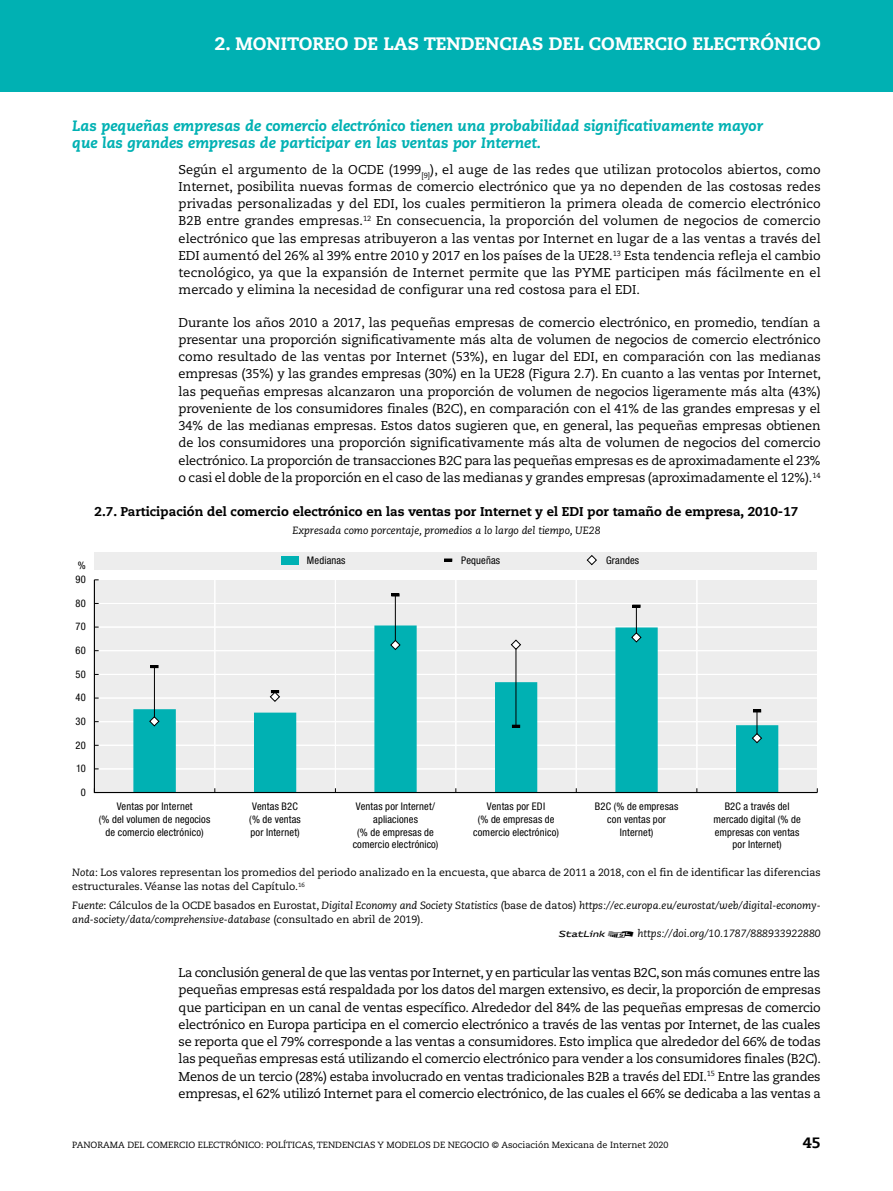
<style>
.page{position:relative;width:893px;height:1191px;background:#fff}
.page>*{position:absolute;margin:0;border:0;box-sizing:border-box;transform-origin:0 0}
.t1{font:800 18px "Caecilia LT Std";color:#fff}
.ST2_2{font:italic 800 15px/17.2px "Caecilia LT Std";color:#00b1b3}
.t2{font:800 15px "Caecilia LT Std";color:#000}
.TG{font:12.75px/17.2px "Caecilia LT Std";letter-spacing:-.015em;color:#000;text-align:justify}
.STGr_1{font:800 12.75px "Caecilia LT Std";color:#000}
.t3{font:condensed 10.5px/12.8px "Helvetica Neue LT Std";letter-spacing:.015em;color:#000;text-align:center}
.TN_grafs{font:italic 10.5px/14.2px "Caecilia LT Std";color:#000}
.TN_grafs-2{font:10.5px/14.2px "Caecilia LT Std";color:#000}
.STGr_2{font:italic 10.5px "Caecilia LT Std";color:#000}
.t4{font:9px "Caecilia LT Std";color:#000}
.s1{font-style:italic}
.s2{font-style:normal}
.s3{font-family:"Stat Link";font-style:normal}
</style>
<div class="page">
<div style="left:0;top:0;width:893px;height:91px;background:#00b1b3"></div>
<div style="left:94px;top:552px;width:723px;height:17px;background:#ededed"></div>
<svg style="left:93px;top:579px;width:724px;height:214px;background:#c1e1e1"></svg>
<svg style="left:150px;top:665px;width:8px;height:3px"></svg>
<svg style="left:391px;top:593px;width:8px;height:3px"></svg>
<svg style="left:512px;top:725px;width:8px;height:2px"></svg>
<svg style="left:632px;top:605px;width:8px;height:2px"></svg>
<svg style="left:149px;top:716px;width:11px;height:11px"></svg>
<svg style="left:269px;top:690px;width:11px;height:12px"></svg>
<svg style="left:390px;top:639px;width:11px;height:11px"></svg>
<svg style="left:510px;top:639px;width:11px;height:11px"></svg>
<svg style="left:631px;top:632px;width:11px;height:11px"></svg>
<svg style="left:751px;top:709px;width:11px;height:34px"></svg>
<div style="left:281px;top:556px;width:17px;height:8px;background:#00b1b3"></div>
<svg style="left:444px;top:558px;width:8px;height:3px"></svg>
<svg style="left:586px;top:555px;width:11px;height:10px"></svg>
<h1 class="t1" style="left:215px;top:33px;width:607px">2. Monitoreo de las tendencias del comercio electrónico</h1>
<p class="ST2_2" style="left:72px;top:117px;width:692px">Las pequeñas empresas de comercio electrónico tienen una probabilidad significativamente mayor que las grandes empresas de participar en las ventas por Internet.</p>
<p class="TG" style="left:179px;top:161px;width:644px">Según el argumento de la OCDE (1999<sub>[9]</sub>), el auge de las redes que utilizan protocolos abiertos, como Internet, posibilita nuevas formas de comercio electrónico que ya no dependen de las costosas redes privadas personalizadas y del EDI, los cuales permitieron la primera oleada de comercio electrónico B2B entre grandes empresas.<sup>12</sup> En consecuencia, la proporción del volumen de negocios de comercio electrónico que las empresas atribuyeron a las ventas por Internet en lugar de a las ventas a través del EDI aumentó del 26% al 39% entre 2010 y 2017 en los países de la UE28.<sup>13</sup> Esta tendencia refleja el cambio tecnológico, ya que la expansión de Internet permite que las PYME participen más fácilmente en el mercado y elimina la necesidad de configurar una red costosa para el EDI.</p>
<p class="TG" style="left:179px;top:314px;width:644px">Durante los años 2010 a 2017, las pequeñas empresas de comercio electrónico, en promedio, tendían a presentar una proporción significativamente más alta de volumen de negocios de comercio electrónico como resultado de las ventas por Internet (53%), en lugar del EDI, en comparación con las medianas empresas (35%) y las grandes empresas (30%) en la UE28 (Figura 2.7). En cuanto a las ventas por Internet, las pequeñas empresas alcanzaron una proporción de volumen de negocios ligeramente más alta (43%) proveniente de los consumidores finales (B2C), en comparación con el 41% de las grandes empresas y el 34% de las medianas empresas. Estos datos sugieren que, en general, las pequeñas empresas obtienen de los consumidores una proporción significativamente más alta de volumen de negocios del comercio electrónico. La proporción de transacciones B2C para las pequeñas empresas es de aproximadamente el 23% o casi el doble de la proporción en el caso de las medianas y grandes empresas (aproximadamente el 12%).<sup>14</sup></p>
<p class="STGr_1" style="left:95px;top:504px;width:705px">2.7. Participación del comercio electrónico en las ventas por Internet y el EDI por tamaño de empresa, 2010-17</p>
<p class="STGr_2" style="left:292px;top:524px;width:310px">Expresada como porcentaje, promedios a lo largo del tiempo, UE28</p>
<p class="t3" style="left:78px;top:559px;width:9px">%</p>
<p class="t3" style="left:75px;top:573px;width:12px">90</p>
<p class="t3" style="left:75px;top:596px;width:12px">80</p>
<p class="t3" style="left:76px;top:620px;width:12px">70</p>
<p class="t3" style="left:75px;top:644px;width:12px">60</p>
<p class="t3" style="left:75px;top:667px;width:12px">50</p>
<p class="t3" style="left:75px;top:691px;width:12px">40</p>
<p class="t3" style="left:75px;top:714px;width:12px">30</p>
<p class="t3" style="left:76px;top:738px;width:12px">20</p>
<p class="t3" style="left:76px;top:762px;width:11px">10</p>
<p class="t3" style="left:81px;top:785px;width:7px">0</p>
<p class="t3" style="left:307px;top:554px;width:40px">Medianas</p>
<p class="t3" style="left:461px;top:554px;width:40px">Pequeñas</p>
<p class="t3" style="left:606px;top:554px;width:35px">Grandes</p>
<p class="t3" style="left:99px;top:800px;width:113px">Ventas por Internet<br>(% del volumen de negocios de comercio electrónico)</p>
<p class="t3" style="left:249px;top:800px;width:53px;text-align:left">Ventas B2C (% de ventas por Internet)</p>
<p class="t3" style="left:353px;top:800px;width:87px">Ventas por Internet/ apliaciones<br>(% de empresas de comercio electrónico)</p>
<p class="t3" style="left:473px;top:800px;width:87px">Ventas por EDI<br>(% de empresas de comercio electrónico)</p>
<p class="t3" style="left:595px;top:800px;width:85px">B2C (% de empresas con ventas por<br>Internet)</p>
<p class="t3" style="left:713px;top:800px;width:89px">B2C a través del mercado digital (% de empresas con ventas por Internet)</p>
<p class="TN_grafs-2" style="left:72px;top:865px;width:750px"><span class="s1">Nota</span>: Los valores representan los promedios del periodo analizado en la encuesta, que abarca de 2011 a 2018, con el fin de identificar las diferencias estructurales. Véanse las notas del Capítulo.<sup>16</sup></p>
<p class="TN_grafs" style="left:72px;top:898px;width:750px">Fuente<span class="s2">: Cálculos de la OCDE basados en Eurostat,</span> Digital Economy and Society Statistics <span class="s2">(base de datos)</span> https://ec.europa.eu/eurostat/web/digital-economy&shy;and-society/data/comprehensive-database <span class="s2">(consultado en abril de 2019).</span></p>
<p class="TN_grafs" style="left:558px;top:926px;width:264px"><span class="s3">12</span> https://doi.org/10.1787/888933922880</p>
<p class="TG" style="left:179px;top:964px;width:644px">La conclusión general de que las ventas por Internet, y en particular las ventas B2C, son más comunes entre las pequeñas empresas está respaldada por los datos del margen extensivo, es decir, la proporción de empresas que participan en un canal de ventas específico. Alrededor del 84% de las pequeñas empresas de comercio electrónico en Europa participa en el comercio electrónico a través de las ventas por Internet, de las cuales se reporta que el 79% corresponde a las ventas a consumidores. Esto implica que alrededor del 66% de todas las pequeñas empresas está utilizando el comercio electrónico para vender a los consumidores finales (B2C).<br>Menos de un tercio (28%) estaba involucrado en ventas tradicionales B2B a través del EDI.<sup>15</sup> Entre las grandes empresas, el 62% utilizó Internet para el comercio electrónico, de las cuales el 66% se dedicaba a las ventas a</p>
<p class="t4" style="left:72px;top:1140px;width:598px">PANORAMA DEL COMERCIO ELECTRÓNICO: POLÍTICAS, TENDENCIAS Y MODELOS DE NEGOCIO © Asociación Mexicana de Internet 2020</p>
<p class="t2" style="left:803px;top:1133px;width:19px">45</p>
</div>
